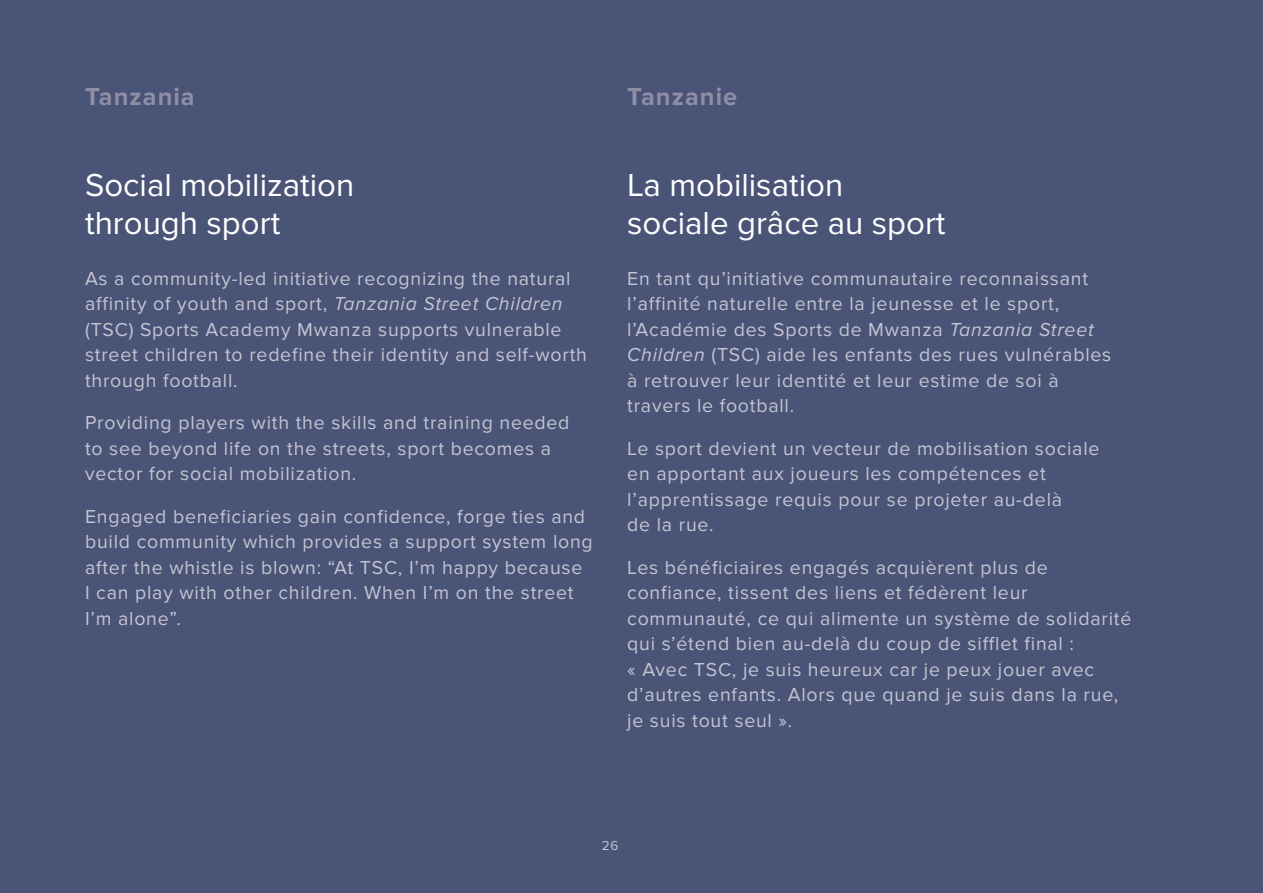
<style>
.page{position:relative;width:1263px;height:893px;background:#4a5477}
.page>*{position:absolute;margin:0;border:0;box-sizing:border-box;transform-origin:0 0}
.t1{font:33px/37.5px "Proxima Nova";color:#fff}
.t2{font:700 25.5px "Proxima Nova";letter-spacing:.04em;color:#8e8fa7}
.t3{font:19.5px/25.5px "Proxima Nova";letter-spacing:.04em;color:#c5c4d2}
.t4{font:13.5px "Proxima Nova";color:#c5c4d2}
.s1{font-style:italic}
</style>
<div class="page">
<h2 class="t2" style="left:85px;top:82px;width:111px">Tanzania</h2>
<h2 class="t2" style="left:627px;top:82px;width:111px">Tanzanie</h2>
<h1 class="t1" style="left:85px;top:168px;width:271px">Social mobilization through sport</h1>
<p class="t3" style="left:85px;top:266px;width:503px">As a community-led initiative recognizing the natural affinity of youth and sport, <span class="s1">Tanzania Street Children </span>(TSC) Sports Academy Mwanza supports vulnerable street children to redefine their identity and self-worth through football.</p>
<p class="t3" style="left:85px;top:411px;width:486px">Providing players with the skills and training needed to see beyond life on the streets, sport becomes a vector for social mobilization.</p>
<p class="t3" style="left:85px;top:504px;width:509px">Engaged beneficiaries gain confidence, forge ties and build community which provides a support system long after the whistle is blown: “At TSC, I’m happy because<br>I can play with other children. When I’m on the street I’m alone”.</p>
<h1 class="t1" style="left:627px;top:168px;width:320px">La mobilisation sociale grâce au sport</h1>
<p class="t3" style="left:627px;top:266px;width:486px">En tant qu’initiative communautaire reconnaissant l’affinité naturelle entre la jeunesse et le sport, l’Académie des Sports de Mwanza <span class="s1">Tanzania Street Children</span> (TSC) aide les enfants des rues vulnérables à retrouver leur identité et leur estime de soi à travers le football.</p>
<p class="t3" style="left:627px;top:436px;width:474px">Le sport devient un vecteur de mobilisation sociale en apportant aux joueurs les compétences et l’apprentissage requis pour se projeter au-delà<br>de la rue.</p>
<p class="t3" style="left:627px;top:555px;width:506px">Les bénéficiaires engagés acquièrent plus de confiance, tissent des liens et fédèrent leur communauté, ce qui alimente un système de solidarité qui s’étend bien au-delà du coup de sifflet final :<br>« Avec TSC, je suis heureux car je peux jouer avec d’autres enfants. Alors que quand je suis dans la rue, je suis tout seul ».</p>
<p class="t4" style="left:602px;top:838px;width:18px">26</p>
</div>
